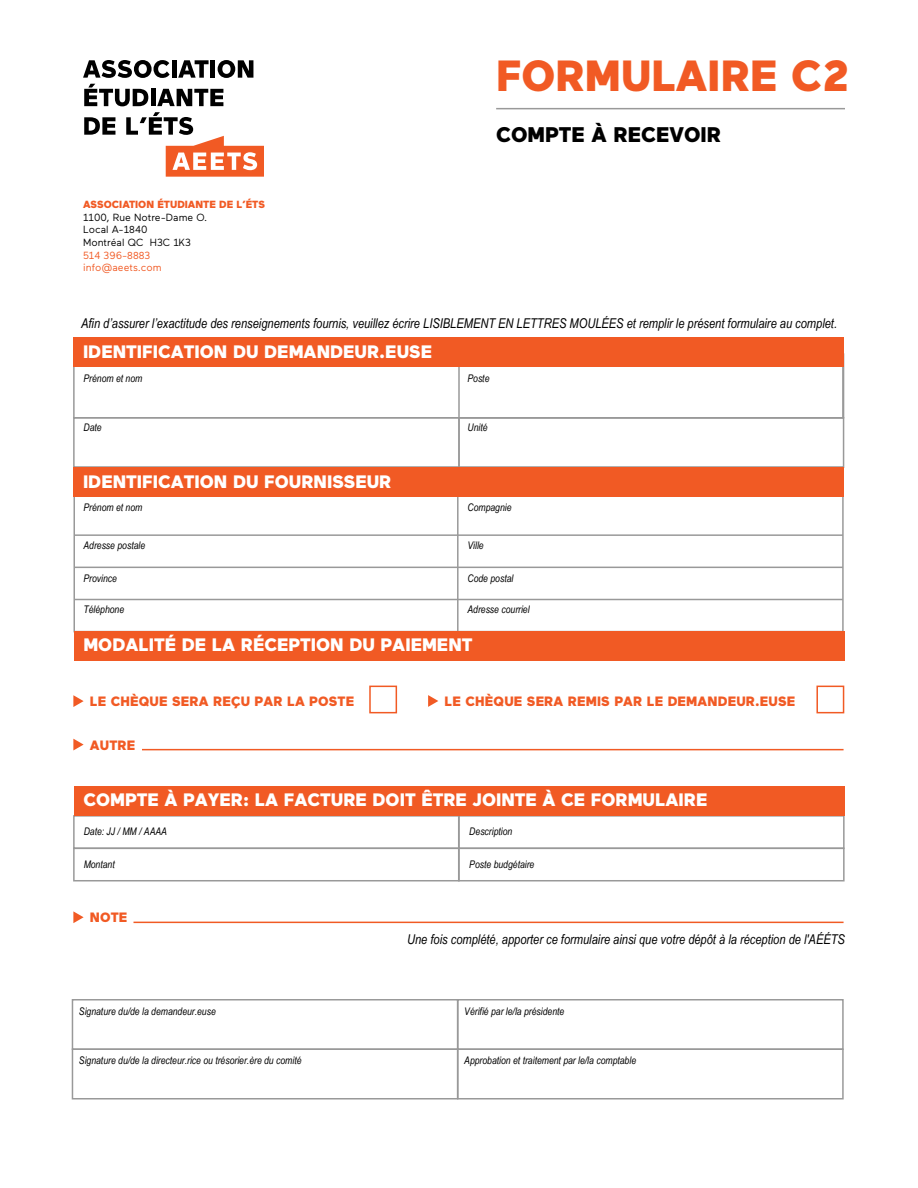
<style>
.page{position:relative;width:918px;height:1188px;background:#fff}
.page>*{position:absolute;margin:0;border:0;box-sizing:border-box;transform-origin:0 0}
.t1{font:900 43.5px "Maax";color:#f15a24}
.t2{font:900 21.15px "Maax";color:#000}
.t3{font:900 18px "Maax";color:#fff}
.t4{font:italic 13.5px "Arial Narrow";color:#000}
.t5{font:900 13.5px "Maax";letter-spacing:.01em;color:#f15a24}
.t6{font:italic 10.5px "Arial Narrow";color:#000}
.t7{font:10.35px/12.6px "Maax";color:#000}
.t8{font:900 10.35px "Maax";color:#f15a24}
.t9{font:10.35px/12.6px "Maax";color:#f15a24}
</style>
<div class="page">
<hr style="left:457px;top:495px;width:2px;height:137px;background:#999">
<div style="left:73px;top:417px;width:387px;height:51px;border:2px solid #999"></div>
<div style="left:73px;top:815px;width:387px;height:34px;border:2px solid #999"></div>
<div style="left:458px;top:815px;width:387px;height:34px;border:2px solid #999"></div>
<div style="left:458px;top:848px;width:387px;height:33px;border:2px solid #999"></div>
<div style="left:73px;top:848px;width:387px;height:33px;border:2px solid #999"></div>
<div style="left:458px;top:417px;width:386px;height:51px;border:2px solid #999"></div>
<div style="left:458px;top:353px;width:386px;height:65px;border:2px solid #999"></div>
<div style="left:74px;top:466px;width:770px;height:166px;border:2px solid #999"></div>
<div style="left:74px;top:338px;width:770px;height:30px;background:#f15a24"></div>
<div style="left:74px;top:467px;width:770px;height:30px;background:#f15a24"></div>
<div style="left:457px;top:1048px;width:387px;height:52px;border:2px solid #999"></div>
<div style="left:72px;top:1048px;width:386px;height:52px;border:2px solid #999"></div>
<div style="left:457px;top:999px;width:387px;height:51px;border:2px solid #999"></div>
<div style="left:72px;top:999px;width:386px;height:51px;border:2px solid #999"></div>
<svg style="left:73px;top:739px;width:11px;height:11px"></svg>
<svg style="left:73px;top:695px;width:11px;height:12px"></svg>
<svg style="left:428px;top:695px;width:10px;height:12px"></svg>
<hr style="left:496px;top:108px;width:349px;height:1px;background:#999">
<hr style="left:172px;top:60px;width:4px;height:18px;background:#000">
<svg style="left:178px;top:60px;width:31px;height:18px"></svg>
<hr style="left:211px;top:60px;width:4px;height:18px;background:#000">
<svg style="left:218px;top:60px;width:35px;height:18px"></svg>
<svg style="left:84px;top:84px;width:64px;height:22px"></svg>
<hr style="left:151px;top:89px;width:4px;height:17px;background:#000">
<svg style="left:157px;top:89px;width:66px;height:17px"></svg>
<svg style="left:84px;top:117px;width:31px;height:18px"></svg>
<svg style="left:83px;top:60px;width:87px;height:18px"></svg>
<svg style="left:126px;top:112px;width:138px;height:65px"></svg>
<hr style="left:74px;top:534px;width:769px;height:2px;background:#999">
<hr style="left:74px;top:567px;width:769px;height:1px;background:#999">
<hr style="left:74px;top:599px;width:769px;height:1px;background:#999">
<div style="left:74px;top:631px;width:771px;height:30px;background:#f15a24"></div>
<div style="left:74px;top:786px;width:771px;height:30px;background:#f15a24"></div>
<div style="left:369px;top:686px;width:28px;height:27px;border:2px solid #f15a24"></div>
<div style="left:816px;top:686px;width:28px;height:27px;border:2px solid #f15a24"></div>
<hr style="left:142px;top:749px;width:702px;height:1px;background:#f15a24">
<svg style="left:73px;top:911px;width:11px;height:12px"></svg>
<hr style="left:134px;top:922px;width:710px;height:1px;background:#f15a24">
<p class="t8" style="left:83px;top:199px;width:183px">ASSOCIATION ÉTUDIANTE DE L’ÉTS</p>
<p class="t7" style="left:83px;top:211px;width:126px">1100, Rue Notre-Dame O.<br>Local A-1840<br>Montréal QC H3C 1K3</p>
<p class="t9" style="left:83px;top:249px;width:80px">514 396-8883 info@aeets.com</p>
<h1 class="t1" style="left:496px;top:51px;width:355px">FORMULAIRE C2</h1>
<h2 class="t2" style="left:496px;top:123px;width:226px">COMPTE À RECEVOIR</h2>
<p class="t4" style="left:81px;top:314px;width:757px">Afin d’assurer l’exactitude des renseignements fournis, veuillez écrire LISIBLEMENT EN LETTRES MOULÉES et remplir le présent formulaire au complet.</p>
<h3 class="t3" style="left:83px;top:342px;width:351px">IDENTIFICATION DU DEMANDEUR.EUSE</h3>
<p class="t6" style="left:83px;top:371px;width:60px">Prénom et nom</p>
<p class="t6" style="left:83px;top:420px;width:20px">Date</p>
<h3 class="t3" style="left:83px;top:471px;width:310px">IDENTIFICATION DU FOURNISSEUR</h3>
<p class="t6" style="left:467px;top:371px;width:24px">Poste</p>
<p class="t6" style="left:467px;top:420px;width:22px">Unité</p>
<p class="t6" style="left:467px;top:499px;width:46px">Compagnie</p>
<p class="t6" style="left:467px;top:538px;width:18px">Ville</p>
<p class="t6" style="left:467px;top:571px;width:47px">Code postal</p>
<p class="t6" style="left:83px;top:499px;width:60px">Prénom et nom</p>
<p class="t6" style="left:83px;top:538px;width:63px">Adresse postale</p>
<p class="t6" style="left:83px;top:571px;width:35px">Province</p>
<p class="t6" style="left:83px;top:602px;width:42px">Téléphone</p>
<p class="t6" style="left:467px;top:602px;width:64px">Adresse courriel</p>
<h3 class="t3" style="left:83px;top:635px;width:391px">MODALITÉ DE LA RÉCEPTION DU PAIEMENT</h3>
<p class="t5" style="left:90px;top:694px;width:266px">LE CHÈQUE SERA REÇU PAR LA POSTE</p>
<p class="t5" style="left:445px;top:694px;width:352px">LE CHÈQUE SERA REMIS PAR LE DEMANDEUR.EUSE</p>
<p class="t5" style="left:90px;top:737px;width:47px">AUTRE</p>
<h3 class="t3" style="left:83px;top:790px;width:626px">COMPTE À PAYER: LA FACTURE DOIT ÊTRE JOINTE À CE FORMULAIRE</h3>
<p class="t6" style="left:84px;top:824px;width:85px">Date: JJ / MM / AAAA</p>
<p class="t6" style="left:469px;top:824px;width:45px">Description</p>
<p class="t6" style="left:84px;top:857px;width:33px">Montant</p>
<p class="t6" style="left:469px;top:857px;width:67px">Poste budgétaire</p>
<p class="t5" style="left:90px;top:910px;width:39px">NOTE</p>
<p class="t4" style="left:407px;top:930px;width:439px">Une fois complété, apporter ce formulaire ainsi que votre dépôt à la réception de l'AÉÉTS</p>
<p class="t6" style="left:79px;top:1004px;width:138px">Signature du/de la demandeur.euse</p>
<p class="t6" style="left:464px;top:1004px;width:102px">Vérifié par le/la présidente</p>
<p class="t6" style="left:79px;top:1053px;width:224px">Signature du/de la directeur.rice ou trésorier.ère du comité</p>
<p class="t6" style="left:464px;top:1053px;width:173px">Approbation et traitement par le/la comptable</p>
</div>
